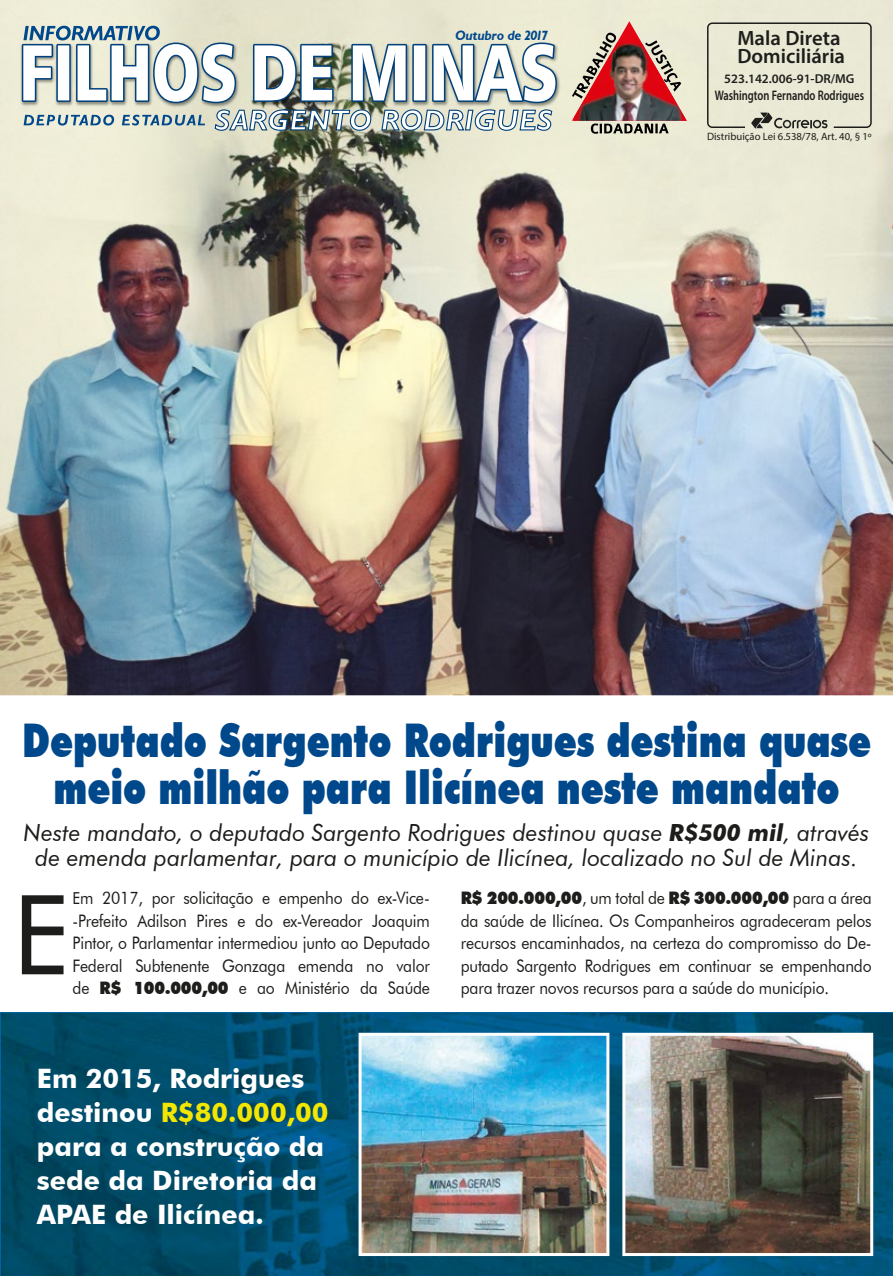
<style>
.page{position:relative;width:893px;height:1276px;background:#fff}
.page>*{position:absolute;margin:0;border:0;box-sizing:border-box;transform-origin:0 0}
.t1{font:900 46.5px/46.7px "Futura BT";color:#00488c;text-align:center;scale:.77 1}
.t2{font:700 26.7px/33.9px "Futura BT";color:#fff}
.t3{font:italic 23.55px/25.7px "Futura BT";color:#1d1d1b;text-align:center}
.t4{font:600 20.7px/18.6px "Myriad Pro";color:#1e1e1c}
.t5{font:17.25px/22.5px "Futura BT";letter-spacing:-.01em;color:#1d1d1b;text-align:justify;scale:.91 1}
.t6{font:600 13.8px "Myriad Pro";color:#1e1e1c;scale:.76 1}
.t7{font:italic 700 13.5px "Humanist 521 BT";letter-spacing:-.005em;color:#00488c}
.t8{font:600 12.9px "Myriad Pro";color:#1e1e1c}
.t9{font:10.65px "Myriad Pro";color:#1e1e1c}
.s1{font-weight:700}
.s2{font-size:16.5px}
.s3{font-weight:900}
.s4{color:#f3e600}
</style>
<div class="page">
<img style="left:0;top:0;width:893px;height:695px">
<svg style="left:22px;top:895px;width:42px;height:79px"></svg>
<img style="left:1px;top:1013px;width:892px;height:263px">
<img style="left:359px;top:1032px;width:250px;height:224px">
<img style="left:622px;top:1032px;width:251px;height:224px">
<img style="left:19px;top:40px;width:543px;height:69px">
<svg style="left:22px;top:26px;width:535px;height:77px"></svg>
<svg style="left:24px;top:115px;width:90px;height:11px"></svg>
<svg style="left:122px;top:115px;width:83px;height:11px"></svg>
<svg style="left:215px;top:109px;width:156px;height:22px"></svg>
<svg style="left:381px;top:109px;width:171px;height:22px"></svg>
<svg style="left:572px;top:21px;width:115px;height:113px"></svg>
<img style="left:595px;top:43px;width:19px;height:38px">
<img style="left:614px;top:42px;width:39px;height:41px">
<img style="left:651px;top:62px;width:16px;height:23px">
<img style="left:574px;top:81px;width:40px;height:40px">
<img style="left:611px;top:83px;width:40px;height:38px">
<img style="left:649px;top:85px;width:38px;height:36px">
<svg style="left:707px;top:22px;width:165px;height:107px"></svg>
<p class="t7" style="left:456px;top:27px;width:94px">Outubro de 2017</p>
<p class="t4" style="left:737px;top:28px;width:109px">Mala Direta<br>Domiciliária</p>
<p class="t8" style="left:724px;top:71px;width:132px">523.142.006-91-DR/MG</p>
<p class="t6" style="left:715px;top:87px;width:198px">Washington Fernando Rodrigues</p>
<p class="t9" style="left:707px;top:130px;width:166px">Distribuição Lei 6.538/78, Art. 40, § 1º</p>
<h1 class="t1" style="left:22px;top:717px;width:1104px">Deputado Sargento Rodrigues destina quase meio milhão para Ilicínea neste mandato</h1>
<h3 class="t3" style="left:24px;top:819px;width:847px">Neste mandato, o deputado Sargento Rodrigues destinou quase <span class="s1">R$500 mil</span>, através de emenda parlamentar, para o município de Ilicínea, localizado no Sul de Minas.</h3>
<p class="t5" style="left:73px;top:886px;width:394px"><span class="s2">E</span>m 2017, por solicitação e empenho do ex-Vice--Prefeito Adilson Pires e do ex-Vereador Joaquim Pintor, o Parlamentar intermediou junto ao Deputado Federal Subtenente Gonzaga emenda no valor de <span class="s3">R$ 100.000,00</span> e ao Ministério da Saúde</p>
<p class="t5" style="left:461px;top:886px;width:453px"><span class="s3">R$ 200.000,00</span>, um total de <span class="s3">R$ 300.000,00</span> para a área da saúde de Ilicínea. Os Companheiros agradeceram pelos recursos encaminhados, na certeza do compromisso do De&shy;putado Sargento Rodrigues em continuar se empenhando para trazer novos recursos para a saúde do município.</p>
<h2 class="t2" style="left:37px;top:1061px;width:293px">Em 2015, Rodrigues destinou <span class="s4">R$80.000,00 </span>para a construção da sede da Diretoria da<br>APAE de Ilicínea.</h2>
</div>
